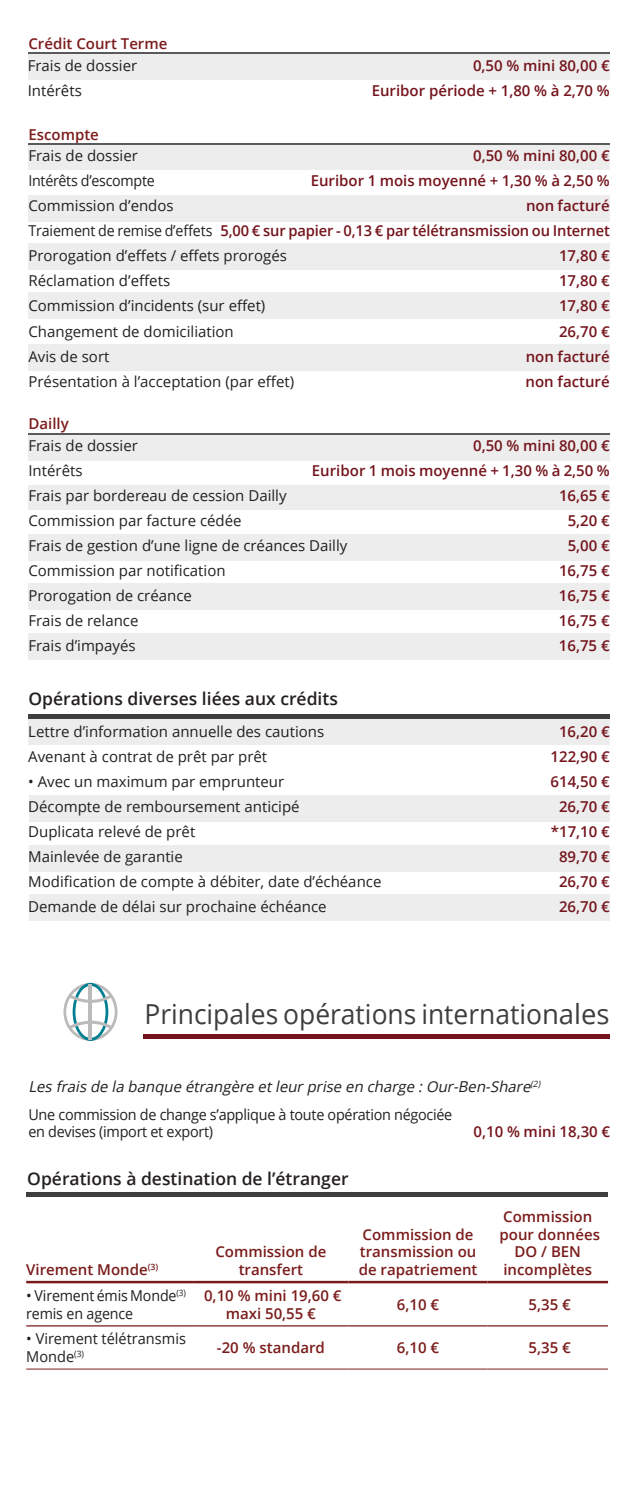
<style>
.page{position:relative;width:638px;height:1489px;background:#fff}
.page>*{position:absolute;margin:0;border:0;box-sizing:border-box;transform-origin:0 0}
.t1{font:27.5px "Open Sans";color:#3e3e3e;scale:.96 1}
.t2{font:600 17.5px "Open Sans";color:#231f20}
.t3{font:15px/17.5px "Open Sans";color:#231f20}
.t4{font:600 15px "Open Sans";color:#74141c}
.t5{font:600 15px/17.5px "Open Sans";color:#7a1c1b;text-align:center}
.t6{font:15px "Open Sans";letter-spacing:-.02em;color:#231f20;scale:.96 1}
.t7{font:italic 15px "Open Sans";color:#231f20}
.t8{font:15px "Open Sans";letter-spacing:-.02em;color:#231f20;scale:.95 1}
.s1{font-weight:400;color:#231f20}
</style>
<div class="page">
<div style="left:28px;top:634px;width:582px;height:26px;background:#ededed"></div>
<div style="left:28px;top:584px;width:582px;height:26px;background:#ededed"></div>
<div style="left:28px;top:534px;width:582px;height:26px;background:#ededed"></div>
<div style="left:28px;top:485px;width:582px;height:24px;background:#ededed"></div>
<div style="left:28px;top:434px;width:582px;height:26px;background:#ededed"></div>
<div style="left:28px;top:344px;width:582px;height:26px;background:#ededed"></div>
<div style="left:28px;top:292px;width:582px;height:26px;background:#ededed"></div>
<div style="left:28px;top:243px;width:582px;height:26px;background:#ededed"></div>
<div style="left:28px;top:195px;width:582px;height:26px;background:#ededed"></div>
<div style="left:28px;top:144px;width:582px;height:26px;background:#ededed"></div>
<div style="left:28px;top:54px;width:582px;height:26px;background:#ededed"></div>
<hr style="left:28px;top:52px;width:582px;height:2px;background:#5a5a5a">
<hr style="left:28px;top:143px;width:582px;height:2px;background:#5a5a5a">
<hr style="left:28px;top:432px;width:582px;height:2px;background:#5a5a5a">
<div style="left:29px;top:894px;width:581px;height:26px;background:#ededed"></div>
<div style="left:29px;top:845px;width:581px;height:26px;background:#ededed"></div>
<div style="left:29px;top:795px;width:581px;height:26px;background:#ededed"></div>
<div style="left:29px;top:719px;width:581px;height:26px;background:#ededed"></div>
<div style="left:28px;top:714px;width:582px;height:5px;background:#3e3e3e"></div>
<hr style="left:143px;top:1034px;width:467px;height:4px;background:#74141c">
<svg style="left:63px;top:982px;width:54px;height:58px"></svg>
<div style="left:26px;top:1192px;width:581px;height:5px;background:#3e3e3e"></div>
<hr style="left:26px;top:1368px;width:167px;height:1px;background:#7a1c1b">
<hr style="left:193px;top:1368px;width:156px;height:1px;background:#7a1c1b">
<hr style="left:349px;top:1368px;width:138px;height:1px;background:#7a1c1b">
<hr style="left:487px;top:1368px;width:121px;height:1px;background:#7a1c1b">
<hr style="left:26px;top:1325px;width:167px;height:1px;background:#7a1c1b">
<hr style="left:193px;top:1325px;width:156px;height:1px;background:#7a1c1b">
<hr style="left:349px;top:1325px;width:138px;height:1px;background:#7a1c1b">
<hr style="left:487px;top:1325px;width:121px;height:1px;background:#7a1c1b">
<hr style="left:26px;top:1280px;width:167px;height:3px;background:#7a1c1b">
<hr style="left:193px;top:1280px;width:156px;height:3px;background:#7a1c1b">
<hr style="left:349px;top:1280px;width:138px;height:3px;background:#7a1c1b">
<hr style="left:487px;top:1280px;width:121px;height:3px;background:#7a1c1b">
<p class="t5" style="left:28px;top:34px;width:140px">Crédit Court Terme</p>
<p class="t3" style="left:28px;top:56px;width:111px">Frais de dossier</p>
<p class="t4" style="left:473px;top:55px;width:138px">0,50 % mini 80,00 €</p>
<p class="t3" style="left:28px;top:81px;width:56px">Intérêts</p>
<p class="t4" style="left:372px;top:80px;width:239px">Euribor période + 1,80 % à 2,70 %</p>
<p class="t5" style="left:28px;top:125px;width:72px">Escompte</p>
<p class="t3" style="left:28px;top:147px;width:111px">Frais de dossier</p>
<p class="t4" style="left:473px;top:146px;width:138px">0,50 % mini 80,00 €</p>
<p class="t8" style="left:28px;top:171px;width:134px">Intérêts d’escompte</p>
<p class="t4" style="left:311px;top:171px;width:300px">Euribor 1 mois moyenné + 1,30 % à 2,50 %</p>
<p class="t3" style="left:28px;top:197px;width:147px">Commission d’endos</p>
<p class="t4" style="left:526px;top:196px;width:85px">non facturé</p>
<p class="t4" style="left:28px;top:221px;width:583px"><span class="s1">Traiement de remise d’effets</span> 5,00 € sur papier - 0,13 € par télétransmission ou Internet</p>
<p class="t3" style="left:28px;top:247px;width:260px">Prorogation d’effets / effets prorogés</p>
<p class="t4" style="left:559px;top:246px;width:52px">17,80 €</p>
<p class="t3" style="left:28px;top:272px;width:143px">Réclamation d’effets</p>
<p class="t4" style="left:559px;top:271px;width:52px">17,80 €</p>
<p class="t3" style="left:28px;top:297px;width:238px">Commission d’incidents (sur effet)</p>
<p class="t4" style="left:559px;top:296px;width:52px">17,80 €</p>
<p class="t3" style="left:28px;top:322px;width:207px">Changement de domiciliation</p>
<p class="t4" style="left:559px;top:321px;width:52px">26,70 €</p>
<p class="t3" style="left:28px;top:347px;width:82px">Avis de sort</p>
<p class="t4" style="left:526px;top:346px;width:86px">non facturé</p>
<p class="t3" style="left:28px;top:372px;width:267px">Présentation à l’acceptation (par effet)</p>
<p class="t4" style="left:525px;top:371px;width:86px">non facturé</p>
<p class="t5" style="left:28px;top:415px;width:42px">Dailly</p>
<p class="t3" style="left:28px;top:436px;width:111px">Frais de dossier</p>
<p class="t4" style="left:473px;top:435px;width:138px">0,50 % mini 80,00 €</p>
<p class="t3" style="left:28px;top:461px;width:56px">Intérêts</p>
<p class="t4" style="left:312px;top:460px;width:299px">Euribor 1 mois moyenné + 1,30 % à 2,50 %</p>
<p class="t3" style="left:28px;top:486px;width:260px">Frais par bordereau de cession Dailly</p>
<p class="t4" style="left:559px;top:485px;width:52px">16,65 €</p>
<p class="t3" style="left:28px;top:511px;width:215px">Commission par facture cédée</p>
<p class="t4" style="left:568px;top:510px;width:43px">5,20 €</p>
<p class="t3" style="left:28px;top:536px;width:320px">Frais de gestion d’une ligne de créances Dailly</p>
<p class="t4" style="left:568px;top:535px;width:43px">5,00 €</p>
<p class="t3" style="left:28px;top:561px;width:199px">Commission par notification</p>
<p class="t4" style="left:559px;top:560px;width:52px">16,75 €</p>
<p class="t3" style="left:28px;top:586px;width:165px">Prorogation de créance</p>
<p class="t4" style="left:559px;top:585px;width:52px">16,75 €</p>
<p class="t3" style="left:28px;top:611px;width:111px">Frais de relance</p>
<p class="t4" style="left:559px;top:610px;width:52px">16,75 €</p>
<p class="t3" style="left:28px;top:636px;width:109px">Frais d’impayés</p>
<p class="t4" style="left:559px;top:635px;width:52px">16,75 €</p>
<p class="t2" style="left:28px;top:686px;width:311px">Opérations diverses liées aux crédits</p>
<p class="t3" style="left:28px;top:722px;width:297px">Lettre d’information annuelle des cautions</p>
<p class="t4" style="left:559px;top:721px;width:52px">16,20 €</p>
<p class="t3" style="left:28px;top:747px;width:240px">Avenant à contrat de prêt par prêt</p>
<p class="t4" style="left:550px;top:746px;width:61px">122,90 €</p>
<p class="t3" style="left:28px;top:772px;width:257px">• Avec un maximum par emprunteur</p>
<p class="t4" style="left:550px;top:771px;width:61px">614,50 €</p>
<p class="t3" style="left:28px;top:797px;width:273px">Décompte de remboursement anticipé</p>
<p class="t4" style="left:559px;top:796px;width:52px">26,70 €</p>
<p class="t3" style="left:28px;top:822px;width:169px">Duplicata relevé de prêt</p>
<p class="t4" style="left:551px;top:821px;width:60px">*17,10 €</p>
<p class="t3" style="left:28px;top:847px;width:156px">Mainlevée de garantie</p>
<p class="t4" style="left:559px;top:846px;width:52px">89,70 €</p>
<p class="t3" style="left:28px;top:872px;width:355px">Modification de compte à débiter, date d’échéance</p>
<p class="t4" style="left:559px;top:871px;width:52px">26,70 €</p>
<p class="t3" style="left:28px;top:897px;width:300px">Demande de délai sur prochaine échéance</p>
<p class="t4" style="left:559px;top:896px;width:52px">26,70 €</p>
<p class="t1" style="left:144px;top:995px;width:486px">Principales opérations internationales</p>
<p class="t7" style="left:28px;top:1075px;width:516px">Les frais de la banque étrangère etleurprise en charge :Our-Ben-Share<sup>(2)</sup></p>
<p class="t6" style="left:28px;top:1103px;width:443px">Une commission de change s’applique à toute opération négociée</p>
<p class="t6" style="left:28px;top:1121px;width:194px">en devises (import et export)</p>
<p class="t4" style="left:473px;top:1121px;width:138px">0,10 % mini 18,30 €</p>
<p class="t2" style="left:27px;top:1166px;width:323px">Opérations à destination de l’étranger</p>
<p class="t5" style="left:26px;top:1260px;width:133px">Virement Monde<sup>(3)</sup></p>
<p class="t5" style="left:215px;top:1242px;width:112px">Commission de transfert</p>
<p class="t3" style="left:26px;top:1286px;width:161px">• Virement émis Monde<sup>(3) </sup>remis en agence</p>
<p class="t5" style="left:204px;top:1286px;width:139px">0,10 % mini 19,60 €</p>
<p class="t5" style="left:226px;top:1304px;width:92px">maxi 50,55 €</p>
<p class="t5" style="left:359px;top:1225px;width:120px;text-align:left">Commission de transmission ou de rapatriement</p>
<p class="t5" style="left:503px;top:1207px;width:91px">Commission</p>
<p class="t5" style="left:499px;top:1225px;width:102px">pour données</p>
<p class="t5" style="left:514px;top:1242px;width:68px">DO / BEN</p>
<p class="t5" style="left:503px;top:1260px;width:90px">incomplètes</p>
<p class="t5" style="left:397px;top:1295px;width:44px">6,10 €</p>
<p class="t5" style="left:528px;top:1295px;width:44px">5,35 €</p>
<p class="t3" style="left:26px;top:1329px;width:161px">• Virement télétransmis<br>Monde<sup>(3)</sup></p>
<p class="t5" style="left:217px;top:1338px;width:109px">-20 % standard</p>
<p class="t5" style="left:397px;top:1338px;width:44px">6,10 €</p>
<p class="t5" style="left:528px;top:1338px;width:44px">5,35 €</p>
</div>
